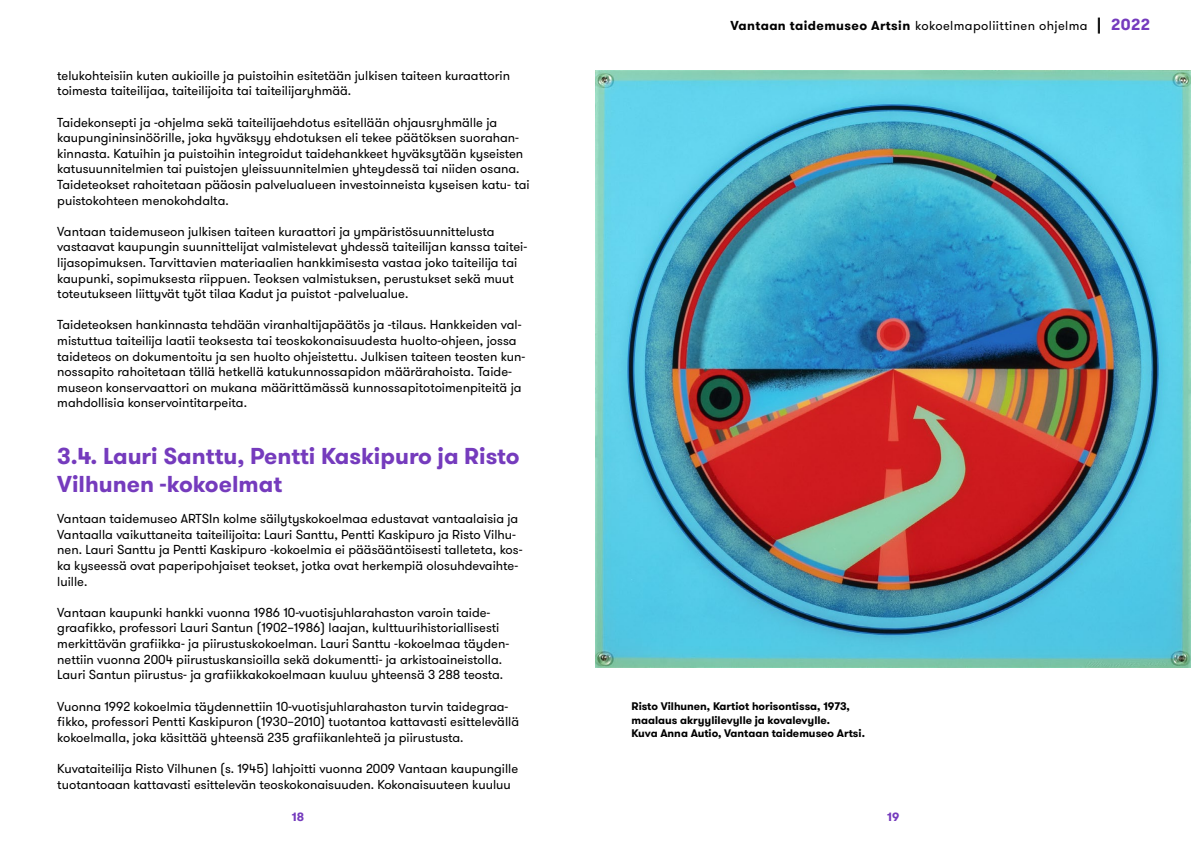
<style>
.page{position:relative;width:1191px;height:842px;background:#fff}
.page>*{position:absolute;margin:0;border:0;box-sizing:border-box;transform-origin:0 0}
.Alaotsikko_violetti{font:700 23px/27.6px "GT Walsheim";color:#753bbd}
.Leipis{font:13px/15.6px "GT Walsheim";color:#000}
.Leipis-2{font:13px "GT Walsheim";letter-spacing:.03em;color:#000}
.t1{font:700 12px "GT Walsheim";color:#753bbd}
.Kuvateksti{font:700 11px "GT Walsheim";color:#000}
.s1{font-weight:700}
.s2{font-weight:700;font-size:16px}
.s3{font-weight:700;font-size:16px;color:#753bbd}
</style>
<div class="page">
<img style="left:595px;top:71px;width:596px;height:597px">
<p class="Leipis" style="left:57px;top:68px;width:454px">telukohteisiin kuten aukioille ja puistoihin esitetään julkisen taiteen kuraattorin toimesta taiteilijaa, taiteilijoita tai taiteilijaryhmää.</p>
<p class="Leipis" style="left:57px;top:115px;width:474px">Taidekonsepti ja -ohjelma sekä taiteilijaehdotus esitellään ohjausryhmälle ja kaupungininsinöörille, joka hyväksyy ehdotuksen eli tekee päätöksen suorahan&shy;kinnasta. Katuihin ja puistoihin integroidut taidehankkeet hyväksytään kyseisten katusuunnitelmien tai puistojen yleissuunnitelmien yhteydessä tai niiden osana.<br>Taideteokset rahoitetaan pääosin palvelualueen investoinneista kyseisen katu- tai puistokohteen menokohdalta.</p>
<p class="Leipis" style="left:57px;top:224px;width:471px">Vantaan taidemuseon julkisen taiteen kuraattori ja ympäristösuunnittelusta vastaavat kaupungin suunnittelijat valmistelevat yhdessä taiteilijan kanssa taitei&shy;lijasopimuksen. Tarvittavien materiaalien hankkimisesta vastaa joko taiteilija tai kaupunki, sopimuksesta riippuen. Teoksen valmistuksen, perustukset sekä muut toteutukseen liittyvät työt tilaa Kadut ja puistot -palvelualue.</p>
<p class="Leipis" style="left:57px;top:317px;width:469px">Taideteoksen hankinnasta tehdään viranhaltijapäätös ja -tilaus. Hankkeiden val&shy;mistuttua taiteilija laatii teoksesta tai teoskokonaisuudesta huolto-ohjeen, jossa taideteos on dokumentoitu ja sen huolto ohjeistettu. Julkisen taiteen teosten kun&shy;nossapito rahoitetaan tällä hetkellä katukunnossapidon määrärahoista. Taide&shy;museon konservaattori on mukana määrittämässä kunnossapitotoimenpiteitä ja mahdollisia konservointitarpeita.</p>
<p class="Alaotsikko_violetti" style="left:57px;top:443px;width:464px">3.4. Lauri Santtu, Pentti Kaskipuro ja Risto<br>Vilhunen -kokoelmat</p>
<p class="Leipis" style="left:57px;top:511px;width:467px">Vantaan taidemuseo ARTSIn kolme säilytyskokoelmaa edustavat vantaalaisia ja Vantaalla vaikuttaneita taiteilijoita: Lauri Santtu, Pentti Kaskipuro ja Risto Vilhu&shy;nen. Lauri Santtu ja Pentti Kaskipuro -kokoelmia ei pääsääntöisesti talleteta, kos&shy;ka kyseessä ovat paperipohjaiset teokset, jotka ovat herkempiä olosuhdevaihte&shy;luille.</p>
<p class="Leipis" style="left:57px;top:605px;width:453px">Vantaan kaupunki hankki vuonna 1986 10-vuotisjuhlarahaston varoin taide&shy;graafikko, professori Lauri Santun (1902–1986) laajan, kulttuurihistoriallisesti merkittävän grafiikka- ja piirustuskokoelman. Lauri Santtu -kokoelmaa täyden&shy;nettiin vuonna 2004 piirustuskansioilla sekä dokumentti- ja arkistoaineistolla.<br>Lauri Santun piirustus- ja grafiikkakokoelmaan kuuluu yhteensä 3 288 teosta.</p>
<p class="Leipis" style="left:57px;top:698px;width:463px">Vuonna 1992 kokoelmia täydennettiin 10-vuotisjuhlarahaston turvin taidegraa&shy;fikko, professori Pentti Kaskipuron (1930–2010) tuotantoa kattavasti esittelevällä kokoelmalla, joka käsittää yhteensä 235 grafiikanlehteä ja piirustusta.</p>
<p class="Leipis" style="left:57px;top:761px;width:462px">Kuvataiteilija Risto Vilhunen (s. 1945) lahjoitti vuonna 2009 Vantaan kaupungille tuotantoaan kattavasti esittelevän teoskokonaisuuden. Kokonaisuuteen kuuluu</p>
<p class="Leipis-2" style="left:730px;top:17px;width:421px"><span class="s1">Vantaan taidemuseo Artsin</span> kokoelmapoliittinen ohjelma <span class="s2">|</span> <span class="s3">2022</span></p>
<p class="Kuvateksti" style="left:631px;top:699px;width:220px">Risto Vilhunen, Kartiot horisontissa, 1973,</p>
<p class="Kuvateksti" style="left:631px;top:713px;width:200px">maalaus akryylilevylle ja kovalevylle.</p>
<p class="Kuvateksti" style="left:631px;top:726px;width:235px">Kuva Anna Autio, Vantaan taidemuseo Artsi.</p>
<p class="t1" style="left:292px;top:809px;width:14px">18</p>
<p class="t1" style="left:887px;top:809px;width:14px">19</p>
</div>
